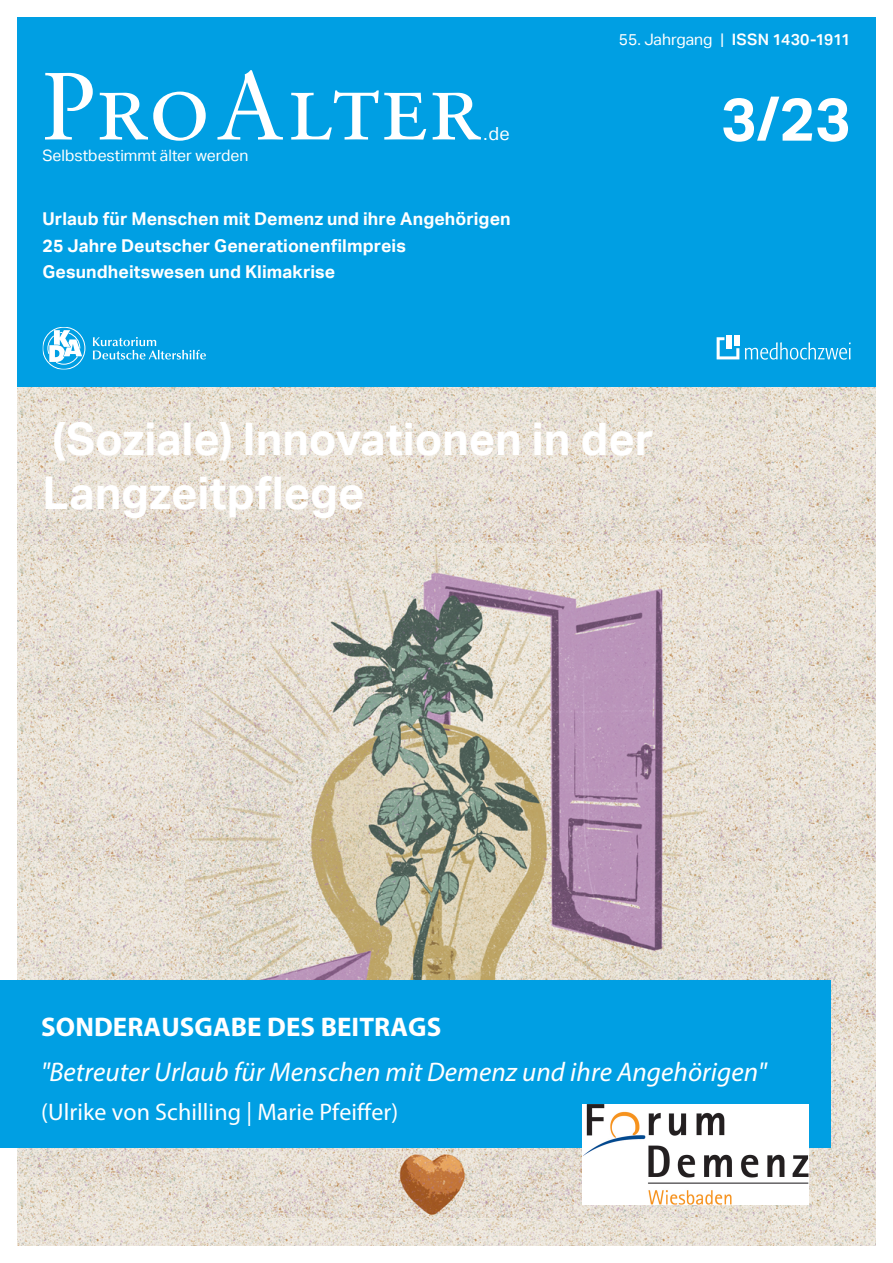
<style>
.page{position:relative;width:893px;height:1263px;background:#fff}
.page>*{position:absolute;margin:0;border:0;box-sizing:border-box;transform-origin:0 0}
.t1{font:700 60px "Aktiv Grotesk";color:#fff}
.t2{font:700 45px/54px "Aktiv Grotesk";color:#fff}
.t3{font:italic 27px "Myriad Pro";letter-spacing:.005em;color:#fff}
.t4{font:700 27px "Myriad Pro";letter-spacing:.005em;color:#fff}
.t5{font:24px "Myriad Pro";letter-spacing:.005em;color:#fff}
.t6{font:18px "Aktiv Grotesk";color:#fff}
.t7{font:700 17.7px/26.5px "Aktiv Grotesk";letter-spacing:.005em;color:#fff}
.t8{font:600 15.75px "Aktiv Grotesk";letter-spacing:.015em;color:#fff}
.t9{font:15.75px "Aktiv Grotesk";color:#fff}
.s1{font-weight:400}
</style>
<div class="page">
<div style="left:17px;top:17px;width:859px;height:370px;background:#009fe3"></div>
<img style="left:17px;top:387px;width:859px;height:859px">
<div style="left:727px;top:335px;width:5px;height:13px;background:#fff"></div>
<div style="left:734px;top:335px;width:5px;height:11px;background:#fff"></div>
<svg style="left:717px;top:337px;width:22px;height:22px"></svg>
<svg style="left:745px;top:342px;width:106px;height:18px"></svg>
<div style="left:43px;top:327px;width:42px;height:43px;border:1px solid #fff;border-radius:50%"></div>
<svg style="left:47px;top:330px;width:35px;height:35px"></svg>
<svg style="left:93px;top:337px;width:113px;height:23px"></svg>
<svg style="left:45px;top:70px;width:436px;height:71px"></svg>
<img style="left:186px;top:543px;width:521px;height:674px">
<div style="left:0;top:980px;width:831px;height:167px;background:#009fe3"></div>
<img style="left:582px;top:1105px;width:227px;height:99px">
<p class="t9" style="left:43px;top:147px;width:207px">Selbstbestimmt älter werden</p>
<p class="t6" style="left:483px;top:124px;width:28px">.de</p>
<p class="t7" style="left:43px;top:206px;width:470px">Urlaub für Menschen mit Demenz und ihre Angehörigen<br>25 Jahre Deutscher Generationenfilmpreis<br>Gesundheitswesen und Klimakrise</p>
<p class="t8" style="left:619px;top:31px;width:233px"><span class="s1">55. Jahrgang |</span> ISSN 1430-1911</p>
<h1 class="t1" style="left:721px;top:85px;width:131px">3/23</h1>
<h2 class="t2" style="left:43px;top:413px;width:613px">(Soziale) Innovationen in der<br>Langzeitpflege</h2>
<h3 class="t4" style="left:41px;top:1010px;width:402px">SONDERAUSGABE DES BEITRAGS</h3>
<h3 class="t3" style="left:41px;top:1055px;width:727px">"Betreuter Urlaub für Menschen mit Demenz und ihre Angehörigen"</h3>
<h3 class="t5" style="left:41px;top:1097px;width:358px">(Ulrike von Schilling | Marie Pfeiffer)</h3>
</div>
